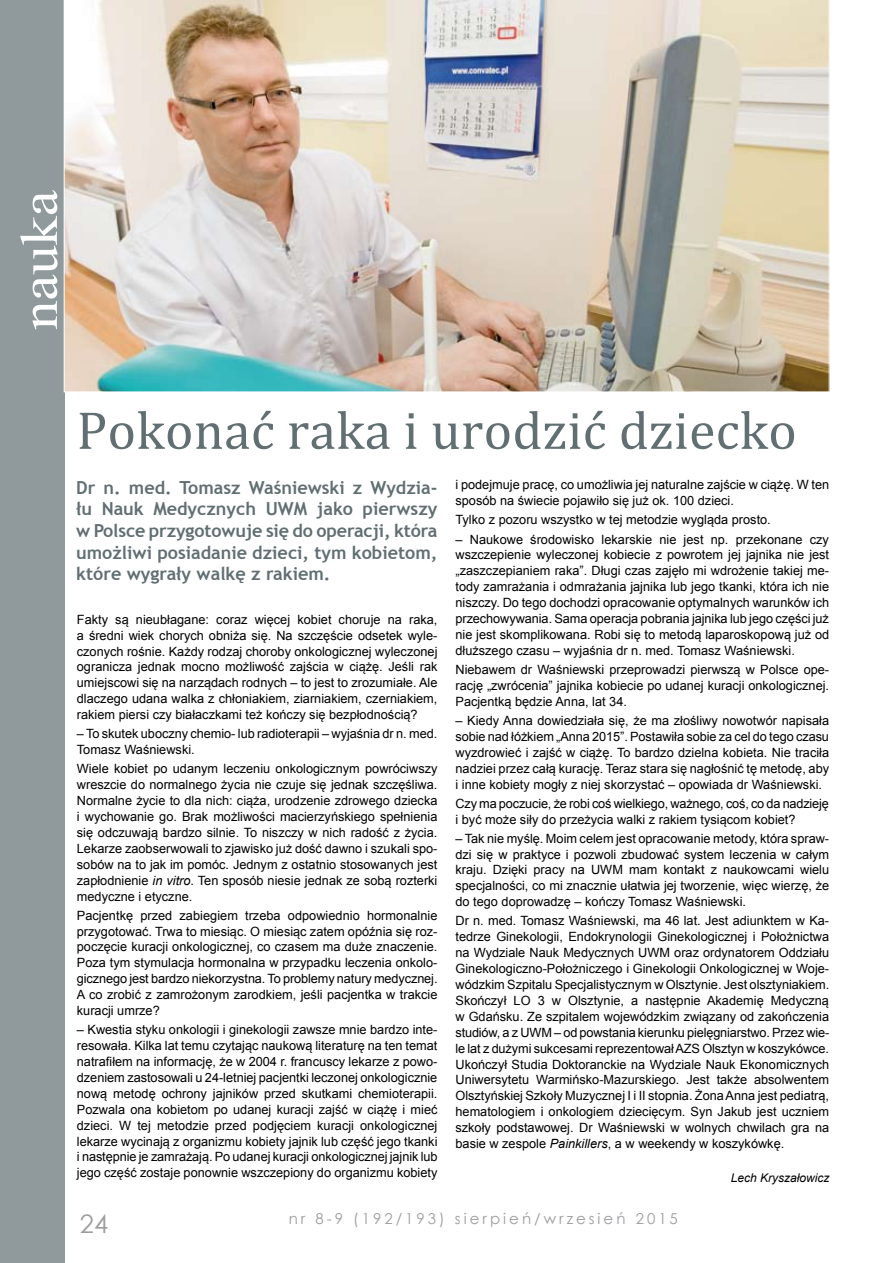
<style>
.page{position:relative;width:893px;height:1263px;background:#fff}
.page>*{position:absolute;margin:0;border:0;box-sizing:border-box;transform-origin:0 0}
.t1{font:54px "Cambria";letter-spacing:.005em;color:#616f72}
.t2{font:52.65px "Times New Roman";color:#fff;scale:1.11 1}
.t3{font:25.5px "Century Gothic";color:#9c9d9f}
.t4{font:700 18px/21.6px "Trebuchet MS";color:#616f72;text-align:justify}
.t5{font:15px "Century Gothic";letter-spacing:.2em;color:#9c9d9f}
.t6{font:12.75px/15.9px "Arial";color:#000;text-align:justify}
.t7{font:italic 12px "Arial";color:#000}
.s1{font-style:italic}
</style>
<div class="page">
<div style="left:0;top:0;width:64px;height:1263px;background:#909a9c"></div>
<img style="left:64px;top:0;width:766px;height:392px">
<h2 class="t2" style="left:4px;top:330px;width:127px;rotate:-90deg">nauka</h2>
<h1 class="t1" style="left:77px;top:399px;width:722px">Pokonać raka i urodzić dziecko</h1>
<p class="t6" style="left:455px;top:477px;width:375px">i podejmuje pracę, co umożliwia jej naturalne zajście w ciążę. W ten sposób na świecie pojawiło się już ok. 100 dzieci.</p>
<p class="t6" style="left:455px;top:512px;width:317px">Tylko z pozoru wszystko w tej metodzie wygląda prosto.</p>
<p class="t6" style="left:455px;top:531px;width:375px">– Naukowe środowisko lekarskie nie jest np. przekonane czy wszczepienie wyleczonej kobiecie z powrotem jej jajnika nie jest „zaszczepianiem raka”. Długi czas zajęło mi wdrożenie takiej me&shy;tody zamrażania i odmrażania jajnika lub jego tkanki, która ich nie niszczy. Do tego dochodzi opracowanie optymalnych warunków ich przechowywania. Sama operacja pobrania jajnika lub jego części już nie jest skomplikowana. Robi się to metodą laparoskopową już od dłuższego czasu – wyjaśnia dr n. med. Tomasz Waśniewski.</p>
<p class="t6" style="left:455px;top:662px;width:375px">Niebawem dr Waśniewski przeprowadzi pierwszą w Polsce ope&shy;rację „zwrócenia” jajnika kobiecie po udanej kuracji onkologicznej.<br>Pacjentką będzie Anna, lat 34.</p>
<p class="t6" style="left:455px;top:713px;width:375px">– Kiedy Anna dowiedziała się, że ma złośliwy nowotwór napisała sobie nad łóżkiem „Anna 2015”. Postawiła sobie za cel do tego czasu wyzdrowieć i zajść w ciążę. To bardzo dzielna kobieta. Nie traciła nadziei przez całą kurację. Teraz stara się nagłośnić tę metodę, aby i inne kobiety mogły z niej skorzystać – opowiada dr Waśniewski.</p>
<p class="t6" style="left:455px;top:795px;width:375px">Czy ma poczucie, że robi coś wielkiego, ważnego, coś, co da nadzieję i być może siły do przeżycia walki z rakiem tysiącom kobiet?</p>
<p class="t6" style="left:455px;top:830px;width:375px">– Tak nie myślę. Moim celem jest opracowanie metody, która spraw&shy;dzi się w praktyce i pozwoli zbudować system leczenia w całym kraju. Dzięki pracy na UWM mam kontakt z naukowcami wielu specjalności, co mi znacznie ułatwia jej tworzenie, więc wierzę, że do tego doprowadzę – kończy Tomasz Waśniewski.</p>
<p class="t6" style="left:455px;top:913px;width:375px">Dr n. med. Tomasz Waśniewski, ma 46 lat. Jest adiunktem w Ka&shy;tedrze Ginekologii, Endokrynologii Ginekologicznej i Położnictwa na Wydziale Nauk Medycznych UWM oraz ordynatorem Oddziału Ginekologiczno-Położniczego i Ginekologii Onkologicznej w Woje&shy;wódzkim Szpitalu Specjalistycznym w Olsztynie. Jest olsztyniakiem.<br>Skończył LO 3 w Olsztynie, a następnie Akademię Medyczną w Gdańsku. Ze szpitalem wojewódzkim związany od zakończenia studiów, a z UWM – od powstania kierunku pielęgniarstwo. Przez wie&shy;le lat z dużymi sukcesami reprezentował AZS Olsztyn w koszykówce.<br>Ukończył Studia Doktoranckie na Wydziale Nauk Ekonomicznych Uniwersytetu Warmińsko-Mazurskiego. Jest także absolwentem Olsztyńskiej Szkoły Muzycznej I i II stopnia. Żona Anna jest pediatrą, hematologiem i onkologiem dziecięcym. Syn Jakub jest uczniem szkoły podstawowej. Dr Waśniewski w wolnych chwilach gra na basie w zespole <span class="s1">Painkillers</span>, a w weekendy w koszykówkę.</p>
<h3 class="t4" style="left:76px;top:477px;width:363px">Dr n. med. Tomasz Waśniewski z Wydzia&shy;łu Nauk Medycznych UWM jako pierwszy w Polsce przygotowuje się do operacji, która umożliwi posiadanie dzieci, tym kobietom, które wygrały walkę z rakiem.</h3>
<p class="t6" style="left:77px;top:611px;width:362px">Fakty są nieubłagane: coraz więcej kobiet choruje na raka, a średni wiek chorych obniża się. Na szczęście odsetek wyle&shy;czonych rośnie. Każdy rodzaj choroby onkologicznej wyleczonej ogranicza jednak mocno możliwość zajścia w ciążę. Jeśli rak umiejscowi się na narządach rodnych – to jest to zrozumiałe. Ale dlaczego udana walka z chłoniakiem, ziarniakiem, czerniakiem, rakiem piersi czy białaczkami też kończy się bezpłodnością?</p>
<p class="t6" style="left:77px;top:726px;width:362px">– To skutek uboczny chemio- lub radioterapii – wyjaśnia dr n. med.<br>Tomasz Waśniewski.</p>
<p class="t6" style="left:77px;top:761px;width:362px">Wiele kobiet po udanym leczeniu onkologicznym powróciwszy wreszcie do normalnego życia nie czuje się jednak szczęśliwa.<br>Normalne życie to dla nich: ciąża, urodzenie zdrowego dziecka i wychowanie go. Brak możliwości macierzyńskiego spełnienia się odczuwają bardzo silnie. To niszczy w nich radość z życia.<br>Lekarze zaobserwowali to zjawisko już dość dawno i szukali spo&shy;sobów na to jak im pomóc. Jednym z ostatnio stosowanych jest zapłodnienie <span class="s1">in vitro</span>. Ten sposób niesie jednak ze sobą rozterki medyczne i etyczne.</p>
<p class="t6" style="left:77px;top:907px;width:362px">Pacjentkę przed zabiegiem trzeba odpowiednio hormonalnie przygotować. Trwa to miesiąc. O miesiąc zatem opóźnia się roz&shy;poczęcie kuracji onkologicznej, co czasem ma duże znaczenie.<br>Poza tym stymulacja hormonalna w przypadku leczenia onkolo&shy;gicznego jest bardzo niekorzystna. To problemy natury medycznej.<br>A co zrobić z zamrożonym zarodkiem, jeśli pacjentka w trakcie kuracji umrze?</p>
<p class="t6" style="left:77px;top:1022px;width:362px">– Kwestia styku onkologii i ginekologii zawsze mnie bardzo inte&shy;resowała. Kilka lat temu czytając naukową literaturę na ten temat natrafiłem na informację, że w 2004 r. francuscy lekarze z powo&shy;dzeniem zastosowali u 24-letniej pacjentki leczonej onkologicznie nową metodę ochrony jajników przed skutkami chemioterapii.<br>Pozwala ona kobietom po udanej kuracji zajść w ciążę i mieć dzieci. W tej metodzie przed podjęciem kuracji onkologicznej lekarze wycinają z organizmu kobiety jajnik lub część jego tkanki i następnie je zamrażają. Po udanej kuracji onkologicznej jajnik lub jego część zostaje ponownie wszczepiony do organizmu kobiety</p>
<p class="t7" style="left:731px;top:1170px;width:100px">Lech Kryszałowicz</p>
<h3 class="t3" style="left:80px;top:1206px;width:30px">24</h3>
<p class="t5" style="left:289px;top:1208px;width:391px">nr 8-9 (192/193) sierpień/wrzesień 2015</p>
</div>
